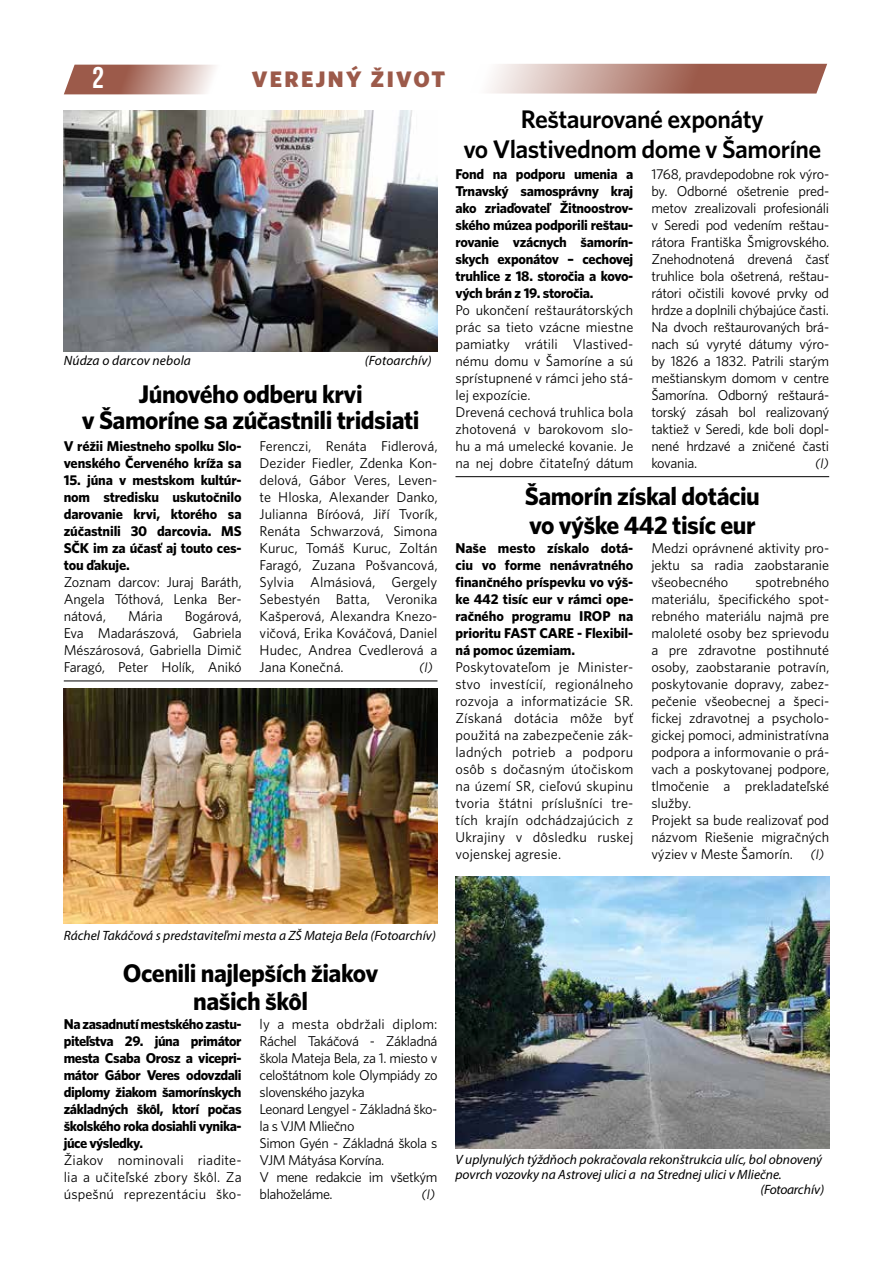
<style>
.page{position:relative;width:893px;height:1263px;background:#fff}
.page>*{position:absolute;margin:0;border:0;box-sizing:border-box;transform-origin:0 0}
.t1{font:30px "Bebas Neue";color:#fff}
.t2{font:25.5px/28.5px "Whitney CE Bold";letter-spacing:-.02em;color:#000;text-align:center}
.t3{font:25.5px/30px "Whitney CE Semibold";letter-spacing:-.02em;color:#000;text-align:center}
.t4{font:22.5px "Whitney CE Black";letter-spacing:.1em;color:#9c5a4a}
.t5{font:14.25px/17px "Whitney C Ebook";letter-spacing:-.005em;color:#000;text-align:justify}
.t6{font:14.25px/17px "Whitney CE Bold";letter-spacing:-.015em;color:#000;text-align:justify}
.t7{font:14.25px/17px "Whitney C Ebook";letter-spacing:-.03em;color:#000}
.t8{font:italic 13.5px "Myriad Pro";color:#000}
.t9{font:italic 13.5px "Whitney C Ebook";color:#000}
.t10{font:italic 13.5px "Myriad Pro";letter-spacing:-.02em;color:#000}
</style>
<div class="page">
<svg style="left:64px;top:65px;width:151px;height:29px;background:#bc9186"></svg>
<svg style="left:489px;top:64px;width:338px;height:30px;background:#bb8e84"></svg>
<img style="left:64px;top:111px;width:373px;height:241px">
<img style="left:64px;top:689px;width:373px;height:234px">
<img style="left:455px;top:876px;width:374px;height:272px">
<hr style="left:64px;top:681px;width:373px;height:1px;background:#000">
<hr style="left:455px;top:476px;width:374px;height:1px;background:#000">
<h1 class="t1" style="left:92px;top:61px;width:13px">2</h1>
<h3 class="t4" style="left:252px;top:65px;width:195px">VEREJNÝ ŽIVOT</h3>
<p class="t8" style="left:64px;top:352px;width:129px">Núdza o darcov nebola</p>
<p class="t8" style="left:365px;top:352px;width:68px">(Fotoarchív)</p>
<h2 class="t2" style="left:82px;top:381px;width:339px;line-height:25.5px">Júnového odberu krvi<br>v Šamoríne sa zúčastnili tridsiati</h2>
<p class="t6" style="left:64px;top:437px;width:179px">V réžii Miestneho spolku Slo&shy;venského Červeného kríža sa</p>
<p class="t6" style="left:64px;top:471px;width:179px">15. júna v mestskom kultúr&shy;nom stredisku uskutočnilo darovanie krvi, ktorého sa zúčastnili 30 darcovia. MS SČK im za účasť aj touto ces&shy;tou ďakuje.</p>
<p class="t5" style="left:64px;top:573px;width:179px">Zoznam darcov: Juraj Baráth, Angela Tóthová, Lenka Ber&shy;nátová,</p>
<p class="t5" style="left:64px;top:607px;width:179px;text-indent:121px">Bogárová, Eva Madarászová, Gabriela Mészárosová, Gabriella Dimič Faragó, Peter Holík, Anikó</p>
<p class="t5" style="left:128px;top:607px;width:36px">Mária</p>
<p class="t5" style="left:260px;top:437px;width:179px">Ferenczi, Renáta Fidlerová, Dezider Fiedler, Zdenka Kon&shy;delová, Gábor Veres, Leven&shy;te Hloska, Alexander Danko, Julianna Bíróová, Jiří Tvorík, Renáta Schwarzová, Simona Kuruc, Tomáš Kuruc, Zoltán Faragó, Zuzana Pošvancová, Sylvia Almásiová, Gergely Sebestyén Batta, Veronika Kašperová, Alexandra Knezo&shy;vičová, Erika Kováčová, Daniel Hudec, Andrea Cvedlerová a Jana Konečná.</p>
<p class="t9" style="left:419px;top:659px;width:15px">(l)</p>
<h2 class="t3" style="left:463px;top:103px;width:360px">Reštaurované exponáty<br>vo Vlastivednom dome v Šamoríne</h2>
<p class="t6" style="left:455px;top:165px;width:179px">Fond na podporu umenia a Trnavský samosprávny kraj ako zriaďovateľ Žitnoostrov&shy;ského múzea podporili reštau&shy;rovanie vzácnych šamorín&shy;skych exponátov – cechovej truhlice z 18. storočia a kovo&shy;vých brán z 19. storočia.</p>
<p class="t5" style="left:455px;top:301px;width:179px;text-align:left">Po ukončení reštaurátorských prác sa tieto vzácne miestne pamiatky vrátili Vlastived&shy;nému domu v Šamoríne a sú sprístupnené v rámci jeho stá&shy;lej expozície.<br>Drevená cechová truhlica bola zhotovená v barokovom slo&shy;hu a má umelecké kovanie. Je na nej dobre čitateľný dátum</p>
<p class="t5" style="left:651px;top:165px;width:179px">1768, pravdepodobne rok výro&shy;by. Odborné ošetrenie pred&shy;metov zrealizovali profesionáli v Seredi pod vedením reštau&shy;rátora Františka Šmigrovského.<br>Znehodnotená drevená časť truhlice bola ošetrená, reštau&shy;rátori očistili kovové prvky od hrdze a doplnili chýbajúce časti.<br>Na dvoch reštaurovaných brá&shy;nach sú vyryté dátumy výro&shy;by 1826 a 1832. Patrili starým meštianskym domom v centre Šamorína. Odborný reštaurá&shy;torský zásah bol realizovaný taktiež v Seredi, kde boli dopl&shy;nené hrdzavé a zničené časti kovania.</p>
<p class="t9" style="left:815px;top:455px;width:15px">(l)</p>
<h2 class="t2" style="left:525px;top:481px;width:237px;text-align:left">Šamorín získal dotáciu vo výške 442 tisíc eur</h2>
<p class="t6" style="left:455px;top:539px;width:179px">Naše mesto získalo dotá&shy;ciu vo forme nenávratného finančného príspevku vo výš&shy;ke 442 tisíc eur v rámci ope&shy;račného programu IROP na prioritu FAST CARE - Flexibil&shy;ná pomoc územiam.</p>
<p class="t5" style="left:455px;top:658px;width:179px">Poskytovateľom je Minister&shy;stvo investícií, regionálneho rozvoja a informatizácie SR.<br>Získaná dotácia môže byť použitá na zabezpečenie zák&shy;ladných potrieb a podporu osôb s dočasným útočiskom na území SR, cieľovú skupinu tvoria štátni príslušníci tre&shy;tích krajín odchádzajúcich z Ukrajiny v dôsledku ruskej vojenskej agresie.</p>
<p class="t5" style="left:651px;top:539px;width:179px">Medzi oprávnené aktivity pro&shy;jektu sa radia zaobstaranie všeobecného</p>
<p class="t5" style="left:651px;top:573px;width:179px;text-align:left;text-indent:104px">spotrebného materiálu, špecifického spot&shy;rebného materiálu najmä pre maloleté osoby bez sprievodu a pre zdravotne postihnuté osoby, zaobstaranie potravín, poskytovanie dopravy, zabez&shy;pečenie všeobecnej a špeci&shy;fickej zdravotnej a psycholo&shy;gickej pomoci, administratívna podpora a informovanie o prá&shy;vach a poskytovanej podpore, tlmočenie a prekladateľské služby.<br>Projekt sa bude realizovať pod názvom Riešenie migračných výziev v Meste Šamorín.</p>
<p class="t9" style="left:810px;top:847px;width:15px">(l)</p>
<p class="t8" style="left:64px;top:927px;width:374px">Ráchel Takáčová s predstaviteľmi mesta a ZŠ Mateja Bela (Fotoarchív)</p>
<h2 class="t2" style="left:123px;top:958px;width:257px">Ocenili najlepších žiakov našich škôl</h2>
<p class="t6" style="left:64px;top:1015px;width:179px">Na zasadnutí mestského zastu&shy;piteľstva 29. júna primátor mesta Csaba Orosz a vicepri&shy;mátor Gábor Veres odovzdali diplomy žiakom šamorínskych základných škôl, ktorí počas školského roka dosiahli vynika&shy;júce výsledky.</p>
<p class="t5" style="left:64px;top:1152px;width:179px">Žiakov nominovali riadite&shy;lia a učiteľské zbory škôl. Za úspešnú reprezentáciu ško-</p>
<p class="t7" style="left:260px;top:1015px;width:179px">ly a mesta obdržali diplom:<br>Ráchel Takáčová - Základná škola Mateja Bela, za 1. miesto v celoštátnom kole Olympiády zo slovenského jazyka<br>Leonard Lengyel - Základná ško&shy;la s VJM Mliečno<br>Simon Gyén - Základná škola s<br>VJM Mátyása Korvína.<br>V mene redakcie im všetkým blahoželáme.</p>
<p class="t9" style="left:422px;top:1187px;width:15px">(l)</p>
<p class="t8" style="left:455px;top:1151px;width:368px">V uplynulých týždňoch pokračovala rekonštrukcia ulíc, bol obnovený</p>
<p class="t8" style="left:455px;top:1166px;width:328px">povrch vozovky na Astrovej ulici a na Strednej ulici v Mliečne.</p>
<p class="t10" style="left:760px;top:1181px;width:65px">(Fotoarchív)</p>
</div>
